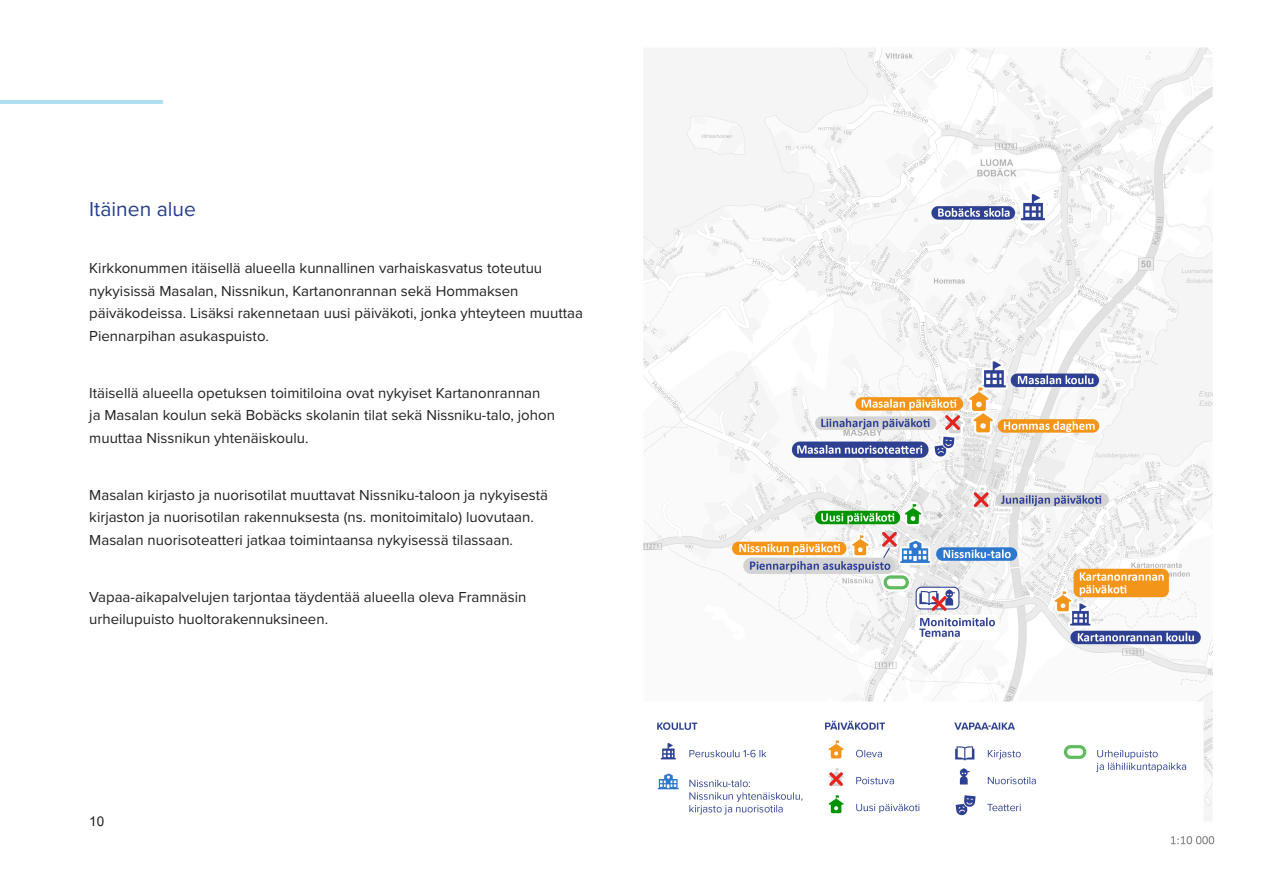
<style>
.page{position:relative;width:1263px;height:893px;background:#fff}
.page>*{position:absolute;margin:0;border:0;box-sizing:border-box;transform-origin:0 0}
.t1{font:21px "Proxima Nova";color:#253f8e}
.t2{font:15px/22.5px "Proxima Nova";color:#231f20}
.t3{font:13.5px "Arial";color:#231f20}
</style>
<div class="page">
<img style="left:643px;top:47px;width:572px;height:798px">
<hr style="left:0;top:100px;width:163px;height:3px;background:#aee0ef">
<p class="t1" style="left:89px;top:194px;width:108px">Itäinen alue</p>
<p class="t2" style="left:89px;top:257px;width:495px">Kirkkonummen itäisellä alueella kunnallinen varhaiskasvatus toteutuu nykyisissä Masalan, Nissnikun, Kartanonrannan sekä Hommaksen päiväkodeissa. Lisäksi rakennetaan uusi päiväkoti, jonka yhteyteen muuttaa Piennarpihan asukaspuisto.</p>
<p class="t2" style="left:89px;top:381px;width:467px">Itäisellä alueella opetuksen toimitiloina ovat nykyiset Kartanonrannan ja Masalan koulun sekä Bobäcks skolanin tilat sekä Nissniku-talo, johon muuttaa Nissnikun yhtenäiskoulu.</p>
<p class="t2" style="left:89px;top:483px;width:460px">Masalan kirjasto ja nuorisotilat muuttavat Nissniku-taloon ja nykyisestä kirjaston ja nuorisotilan rakennuksesta (ns. monitoimitalo) luovutaan.<br>Masalan nuorisoteatteri jatkaa toimintaansa nykyisessä tilassaan.</p>
<p class="t2" style="left:89px;top:585px;width:439px">Vapaa-aikapalvelujen tarjontaa täydentää alueella oleva Framnäsin urheilupuisto huoltorakennuksineen.</p>
<p class="t3" style="left:89px;top:812px;width:17px">10</p>
</div>
